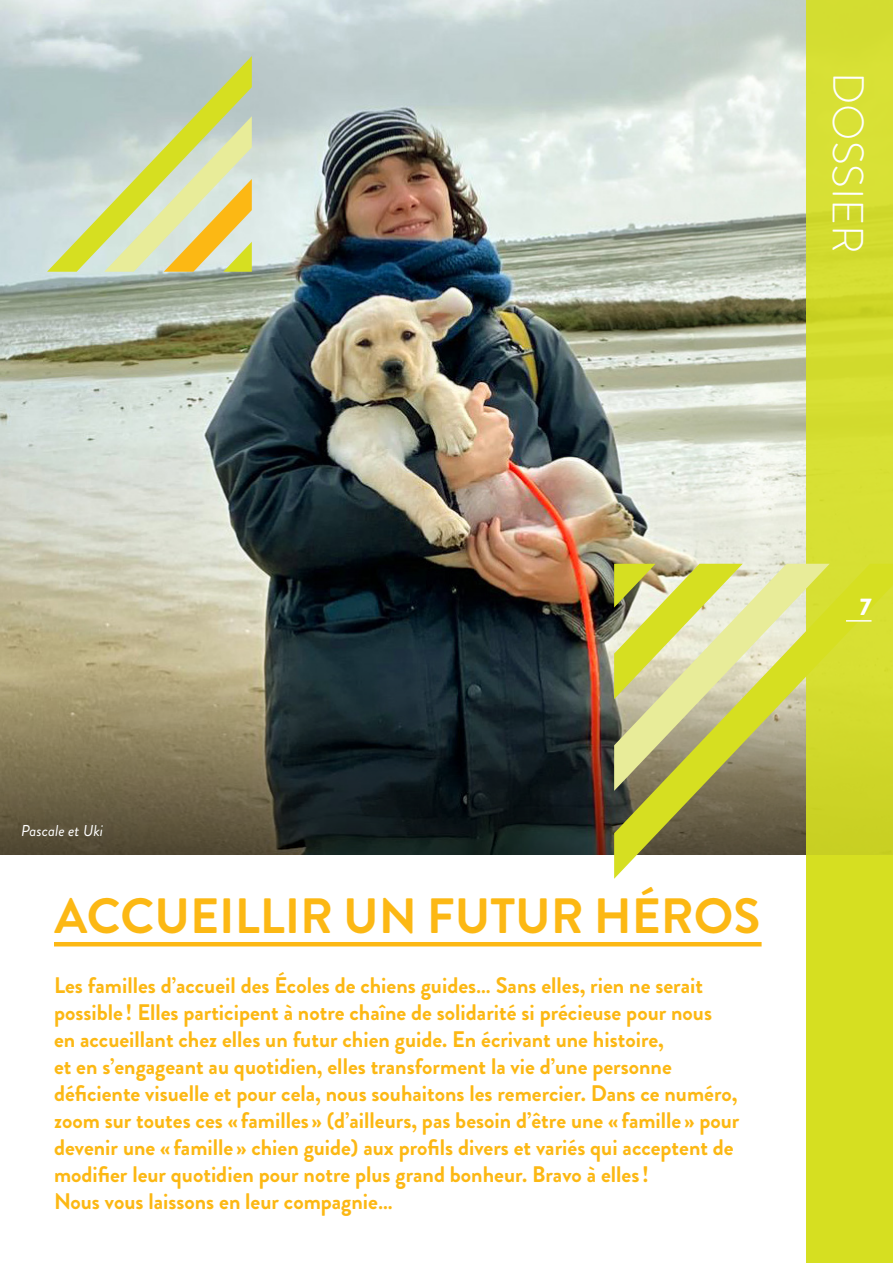
<style>
.page{position:relative;width:893px;height:1263px;background:#fff}
.page>*{position:absolute;margin:0;border:0;box-sizing:border-box;transform-origin:0 0}
.t1{font:700 49.5px "Brandon Grotesque";color:#fcb814}
.t2{font:300 43.5px "Brandon Grotesque";letter-spacing:-.005em;color:#fff}
.t3{font:900 24px "Brandon Grotesque";color:#fff}
.t4{font:700 22.5px/27px "Brandon Grotesque";color:#fcb814}
.t5{font:italic 15.75px "Brandon Grotesque";color:#fff}
</style>
<div class="page">
<img style="left:0;top:0;width:807px;height:663px">
<hr style="left:54px;top:942px;width:708px;height:4px;background:#fcb814">
<div style="left:807px;top:855px;width:86px;height:408px;background:#d6df21"></div>
<svg style="left:0;top:663px;width:614px;height:192px;background:#4a4b3e"></svg>
<div style="left:807px;top:0;width:86px;height:855px;background:#d7e034"></div>
<svg style="left:614px;top:564px;width:279px;height:315px"></svg>
<svg style="left:614px;top:564px;width:216px;height:227px;background:#cbcd74"></svg>
<hr style="left:846px;top:620px;width:25px;height:2px;background:#fff">
<svg style="left:47px;top:56px;width:205px;height:216px;background:#cbd5a8"></svg>
<p class="t2" style="left:878px;top:72px;width:183px;rotate:90deg">DOSSIER</p>
<p class="t5" style="left:21px;top:820px;width:83px">Pascale et Uki</p>
<p class="t1" style="left:54px;top:882px;width:707px">ACCUEILLIR UN FUTUR HÉROS</p>
<p class="t4" style="left:54px;top:972px;width:687px">Les familles d’accueil des Écoles de chiens guides… Sans elles, rien ne serait possible ! Elles participent à notre chaîne de solidarité si précieuse pour nous<br>en accueillant chez elles un futur chien guide. En écrivant une histoire,<br>et en s’engageant au quotidien, elles transforment la vie d’une personne déficiente visuelle et pour cela, nous souhaitons les remercier. Dans ce numéro, zoom sur toutes ces « familles » (d’ailleurs, pas besoin d’être une « famille » pour devenir une « famille » chien guide) aux profils divers et variés qui acceptent de modifier leur quotidien pour notre plus grand bonheur. Bravo à elles!<br>Nous vous laissons en leur compagnie…</p>
<p class="t3" style="left:860px;top:589px;width:13px">7</p>
</div>
